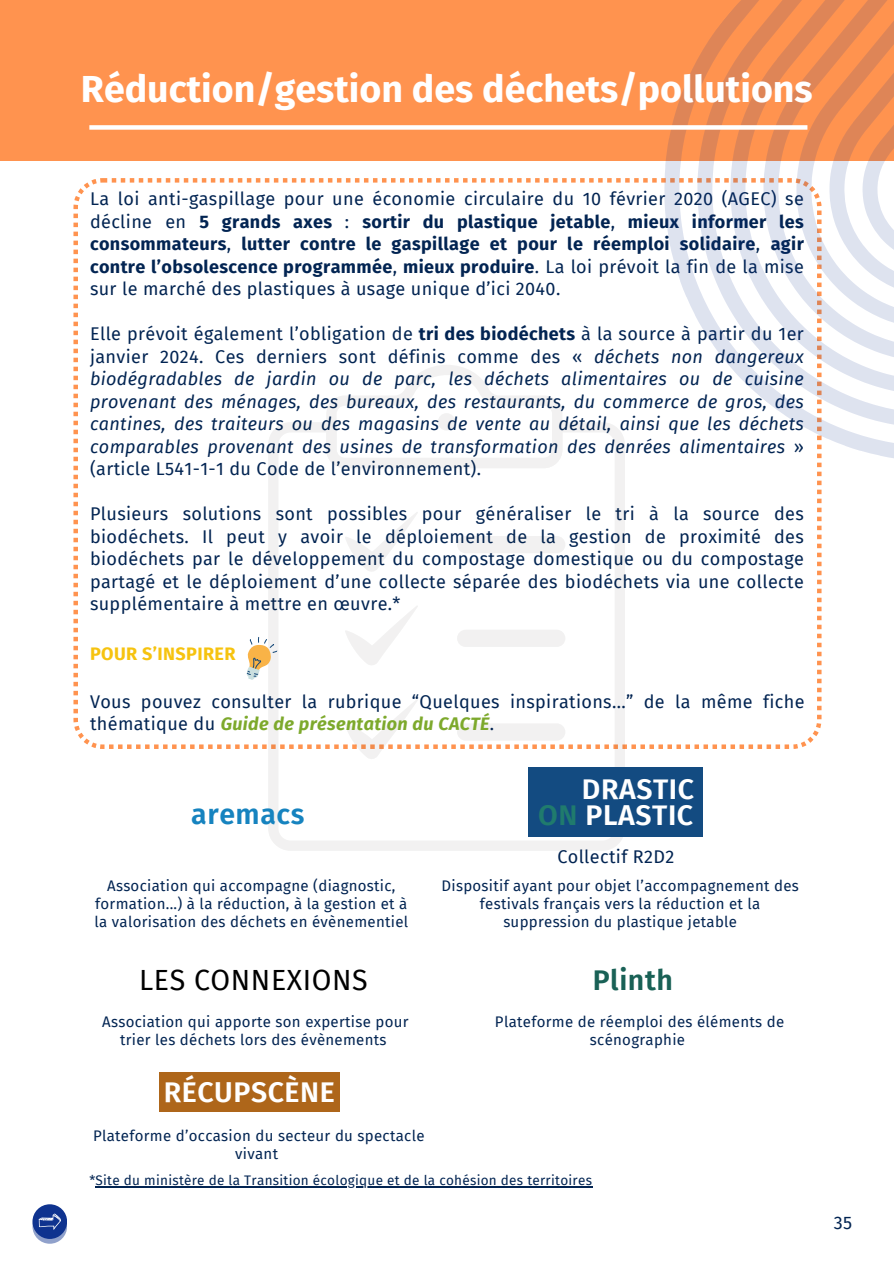
<style>
.page{position:relative;width:894px;height:1264px;background:#fff}
.page>*{position:absolute;margin:0;border:0;box-sizing:border-box;transform-origin:0 0}
.t1{font:700 37.5px "Fira Sans";color:#fff}
.t2{font:600 28.5px/25.8px "Fira Sans";letter-spacing:.02em;color:#fff;text-align:right}
.t3{font:28.5px "Fira Sans";letter-spacing:.02em;color:#000}
.t4{font:600 28.5px "Fira Sans";letter-spacing:.02em;color:#1683bf}
.t5{font:600 28.5px "Fira Sans";letter-spacing:.02em;color:#196156}
.t6{font:italic 18px/22.5px "Fira Sans";letter-spacing:.02em;color:#022452;text-align:justify}
.t7{font:18px/22.5px "Fira Sans";letter-spacing:.02em;color:#022452;text-align:justify}
.t8{font:700 18px/22.5px "Fira Sans";letter-spacing:.02em;color:#022452;text-align:justify}
.t9{font:700 18px "Fira Sans";letter-spacing:.02em;color:#f6c30f}
.t10{font:15px/18px "Fira Sans";letter-spacing:.02em;color:#022452;text-align:center}
.t11{font:13.5px "Fira Sans";letter-spacing:.02em;color:#022452}
.s1{font-weight:400}
.s2{font-style:normal}
.s3{font-weight:700;font-style:normal}
.s4{font-weight:700;font-style:italic;color:#7da92c}
.s5{color:#207b6d}
</style>
<div class="page">
<svg style="left:73px;top:178px;width:747px;height:570px"></svg>
<svg style="left:268px;top:422px;width:356px;height:428px"></svg>
<svg style="left:326px;top:365px;width:227px;height:103px"></svg>
<div style="left:437px;top:413px;width:18px;height:17px;background:#f2f1f1;border-radius:50%"></div>
<div style="left:457px;top:536px;width:108px;height:17px;background:#f2f1f1;border-radius:9px"></div>
<div style="left:457px;top:629px;width:108px;height:18px;background:#f2f1f1;border-radius:9px"></div>
<svg style="left:345px;top:511px;width:73px;height:61px"></svg>
<svg style="left:345px;top:605px;width:73px;height:61px"></svg>
<svg style="left:345px;top:699px;width:73px;height:61px"></svg>
<div style="left:457px;top:723px;width:108px;height:17px;background:#f2f1f1;border-radius:9px"></div>
<svg style="left:241px;top:636px;width:37px;height:45px"></svg>
<hr style="left:103px;top:1186px;width:489px;height:1px;background:#022452">
<div style="left:528px;top:767px;width:174px;height:69px;background:#134b81"></div>
<div style="left:0;top:0;width:893px;height:161px;background:#ff934f"></div>
<svg style="left:553px;top:178px;width:269px;height:394px"></svg>
<svg style="left:646px;top:70px;width:247px;height:409px"></svg>
<svg style="left:692px;top:0;width:201px;height:433px"></svg>
<div style="left:89px;top:125px;width:718px;height:5px;background:#fff"></div>
<svg style="left:32px;top:1204px;width:35px;height:34px"></svg>
<svg style="left:32px;top:1208px;width:35px;height:35px"></svg>
<svg style="left:38px;top:1213px;width:23px;height:16px"></svg>
<div style="left:159px;top:1072px;width:180px;height:39px;background:#ae661a"></div>
<h1 class="t1" style="left:81px;top:67px;width:733px">Réduction/gestion des déchets/pollutions</h1>
<p class="t8" style="left:90px;top:188px;width:715px"><span class="s1">La loi anti-gaspillage pour une économie circulaire du 10 février 2020 (AGEC) se décline en</span> 5 grands axes <span class="s1">:</span> sortir du plastique jetable<span class="s1">,</span> mieux informer les consommateurs<span class="s1">,</span> lutter contre le gaspillage et pour le réemploi solidaire<span class="s1">,</span> agir contre l’obsolescence programmée<span class="s1">,</span> mieux produire<span class="s1">. La loi prévoit la fin de la mise sur le marché des plastiques à usage unique d’ici 2040.</span></p>
<p class="t6" style="left:90px;top:323px;width:715px"><span class="s2">Elle prévoit également l’obligation de</span> <span class="s3">tri des biodéchets</span> <span class="s2">à la source à partir du 1er janvier 2024. Ces derniers sont définis comme des «</span> déchets non dangereux biodégradables de jardin ou de parc, les déchets alimentaires ou de cuisine provenant des ménages, des bureaux, des restaurants, du commerce de gros, des cantines, des traiteurs ou des magasins de vente au détail, ainsi que les déchets comparables provenant des usines de transformation des denrées alimentaires <span class="s2">» (article L541-1-1 du Code de l’environnement).</span></p>
<p class="t7" style="left:90px;top:503px;width:715px">Plusieurs solutions sont possibles pour généraliser le tri à la source des biodéchets. Il peut y avoir le déploiement de la gestion de proximité des biodéchets par le développement du compostage domestique ou du compostage partagé et le déploiement d’une collecte séparée des biodéchets via une collecte supplémentaire à mettre en œuvre.*</p>
<p class="t9" style="left:90px;top:643px;width:147px">POUR S’INSPIRER</p>
<p class="t7" style="left:90px;top:690px;width:715px">Vous pouvez consulter la rubrique “Quelques inspirations...” de la même fiche thématique du <span class="s4">Guide de présentation du CACTÉ</span>.</p>
<p class="t4" style="left:191px;top:797px;width:115px">aremacs</p>
<p class="t10" style="left:94px;top:876px;width:315px">Association qui accompagne (diagnostic, formation...) à la réduction, à la gestion et à la valorisation des déchets en évènementiel</p>
<h2 class="t3" style="left:139px;top:963px;width:230px">LES CONNEXIONS</h2>
<p class="t10" style="left:102px;top:1012px;width:308px">Association qui apporte son expertise pour trier les déchets lors des évènements</p>
<h2 class="t2" style="left:164px;top:1079px;width:173px">RÉCUPSCÈNE</h2>
<p class="t10" style="left:93px;top:1126px;width:333px">Plateforme d’occasion du secteur du spectacle vivant</p>
<h2 class="t2" style="left:538px;top:777px;width:157px">DRASTIC<br><span class="s5">ON</span> PLASTIC</h2>
<p class="t7" style="left:557px;top:845px;width:118px">Collectif R2D2</p>
<p class="t10" style="left:441px;top:876px;width:359px">Dispositif ayant pour objet l’accompagnement des festivals français vers la réduction et la suppression du plastique jetable</p>
<h2 class="t5" style="left:592px;top:963px;width:82px">Plinth</h2>
<p class="t10" style="left:495px;top:1012px;width:291px">Plateforme de réemploi des éléments de scénographie</p>
<p class="t11" style="left:89px;top:1172px;width:504px">*Site du ministère de la Transition écologique et de la cohésion des territoires</p>
<p class="t7" style="left:833px;top:1211px;width:20px">35</p>
</div>
